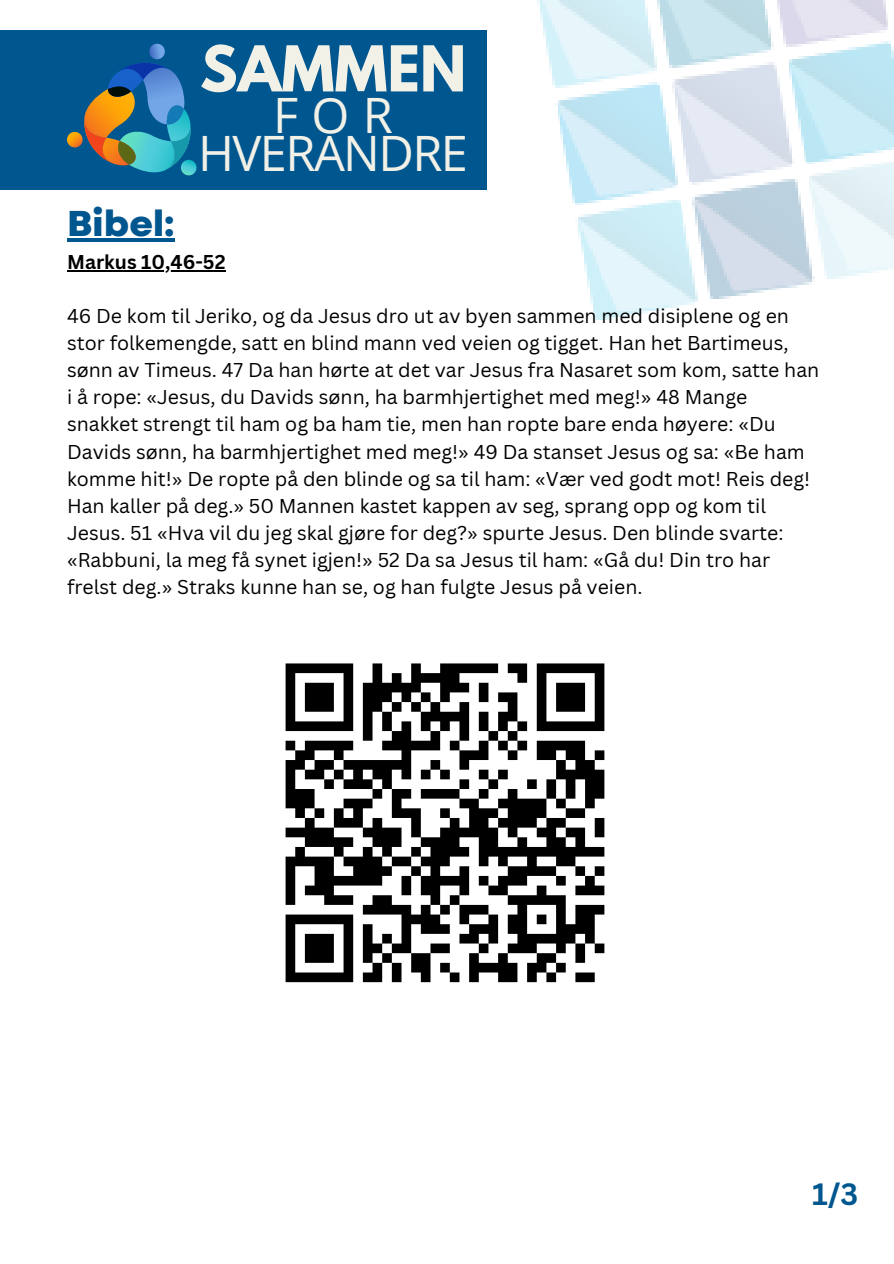
<style>
.page{position:relative;width:894px;height:1264px;background:#fff}
.page>*{position:absolute;margin:0;border:0;box-sizing:border-box;transform-origin:0 0}
.t1{font:700 55.95px "League Spartan";color:#f2f1e8}
.t2{font:48.75px "Open Sans";letter-spacing:-.035em;color:#f2f1e8}
.t3{font:800 35.85px "Garet";color:#00568e}
.t4{font:700 30px "Canva Sans";color:#00568e}
.t5{font:19.5px/27px "Canva Sans";color:#000}
.t6{font:700 19.5px "Canva Sans";color:#000}
</style>
<div class="page">
<img style="left:537px;top:0;width:356px;height:320px">
<hr style="left:67px;top:238px;width:107px;height:3px;background:#00568e">
<hr style="left:67px;top:270px;width:158px;height:2px;background:#000">
<div style="left:0;top:31px;width:342px;height:158px;background:#00568e"></div>
<div style="left:144px;top:31px;width:342px;height:158px;background:#00568e"></div>
<svg style="left:67px;top:44px;width:129px;height:131px"></svg>
<svg style="left:285px;top:663px;width:320px;height:320px"></svg>
<h1 class="t1" style="left:200px;top:41px;width:268px">SAMMEN</h1>
<h2 class="t2" style="left:273px;top:81px;width:121px">FOR</h2>
<h2 class="t2" style="left:198px;top:119px;width:271px">HVERANDRE</h2>
<p class="t3" style="left:67px;top:197px;width:109px">Bibel:</p>
<p class="t6" style="left:67px;top:248px;width:160px">Markus 10,46-52</p>
<p class="t5" style="left:67px;top:302px;width:723px">46 De kom til Jeriko, og da Jesus dro ut av byen sammen med disiplene og en</p>
<p class="t5" style="left:67px;top:329px;width:753px">stor folkemengde, satt en blind mann ved veien og tigget. Han het Bartimeus, sønn av Timeus. 47 Da han hørte at det var Jesus fra Nasaret som kom, satte han i å rope: «Jesus, du Davids sønn, ha barmhjertighet med meg!» 48 Mange snakket strengt til ham og ba ham tie, men han ropte bare enda høyere: «Du Davids sønn, ha barmhjertighet med meg!» 49 Da stanset Jesus og sa: «Be ham komme hit!» De ropte på den blinde og sa til ham: «Vær ved godt mot! Reis deg!<br>Han kaller på deg.» 50 Mannen kastet kappen av seg, sprang opp og kom til Jesus. 51 «Hva vil du jeg skal gjøre for deg?» spurte Jesus. Den blinde svarte: «Rabbuni, la meg få synet igjen!» 52 Da sa Jesus til ham: «Gå du! Din tro har frelst deg.» Straks kunne han se, og han fulgte Jesus på veien.</p>
<p class="t4" style="left:812px;top:1172px;width:48px">1/3</p>
</div>
